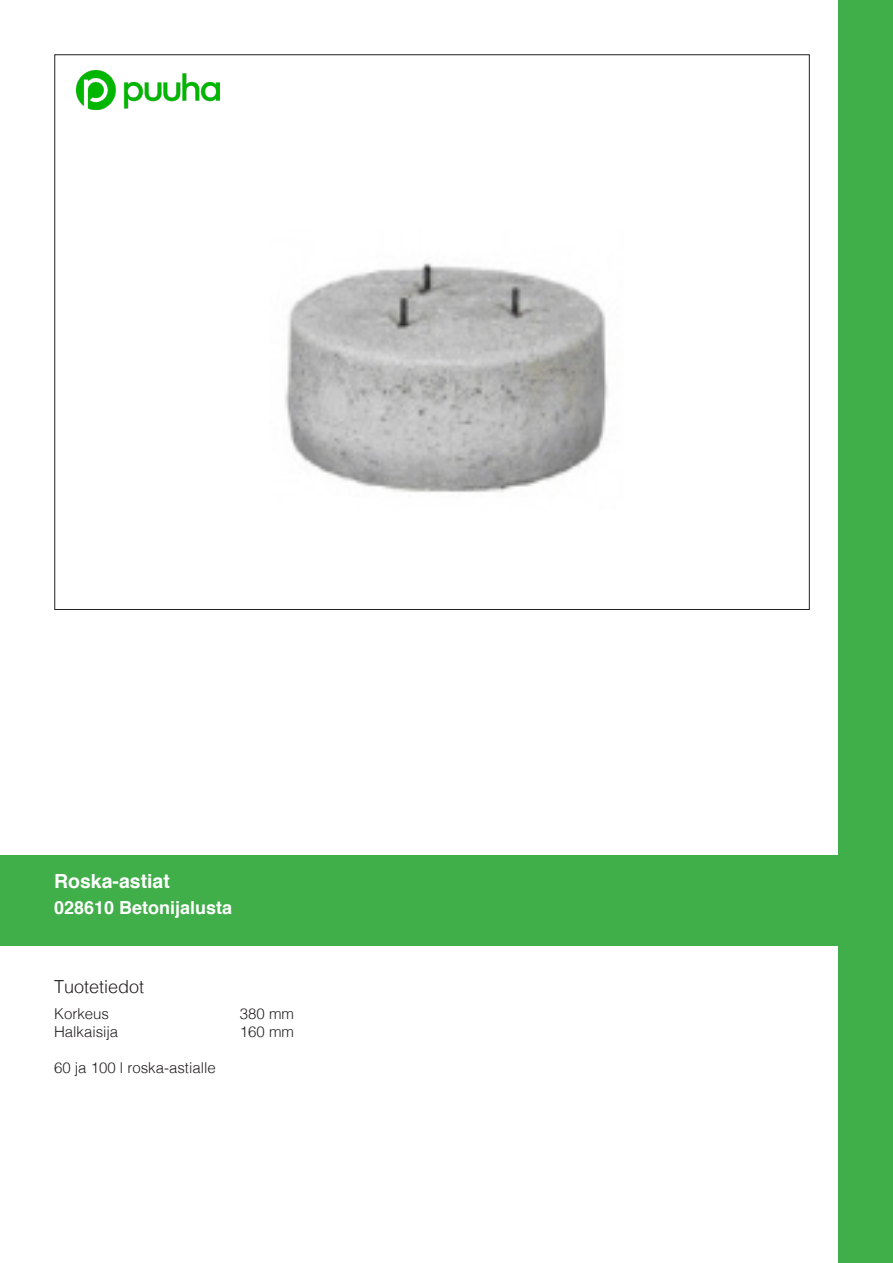
<style>
.page{position:relative;width:893px;height:1263px;background:#fff}
.page>*{position:absolute;margin:0;border:0;box-sizing:border-box;transform-origin:0 0}
.kategoria_copy{font:700 19.5px "Helvetica";color:#fff}
.kategoria_copy-2{font:700 18px "Helvetica";color:#fff}
.Tuotetiedot_materiaa{font:300 18px "Helvetica";color:#231f20}
.leveä_taulukko_copy{font:300 15px "Helvetica";color:#231f20}
</style>
<div class="page">
<div style="left:839px;top:0;width:54px;height:1263px;background:#40ae49"></div>
<div style="left:0;top:855px;width:893px;height:91px;background:#40ae49"></div>
<img style="left:285px;top:263px;width:323px;height:230px">
<img style="left:77px;top:70px;width:142px;height:40px">
<p class="kategoria_copy" style="left:54px;top:865px;width:117px">Roska-astiat</p>
<p class="kategoria_copy-2" style="left:54px;top:893px;width:180px">028610 Betonijalusta</p>
<p class="Tuotetiedot_materiaa" style="left:54px;top:971px;width:92px">Tuotetiedot</p>
<p class="leveä_taulukko_copy" style="left:54px;top:1001px;width:57px">Korkeus</p>
<p class="leveä_taulukko_copy" style="left:240px;top:1001px;width:56px">380 mm</p>
<p class="leveä_taulukko_copy" style="left:54px;top:1019px;width:66px">Halkaisija</p>
<p class="leveä_taulukko_copy" style="left:240px;top:1019px;width:56px">160 mm</p>
<p class="leveä_taulukko_copy" style="left:54px;top:1055px;width:163px">60 ja 100 l roska-astialle</p>
</div>
